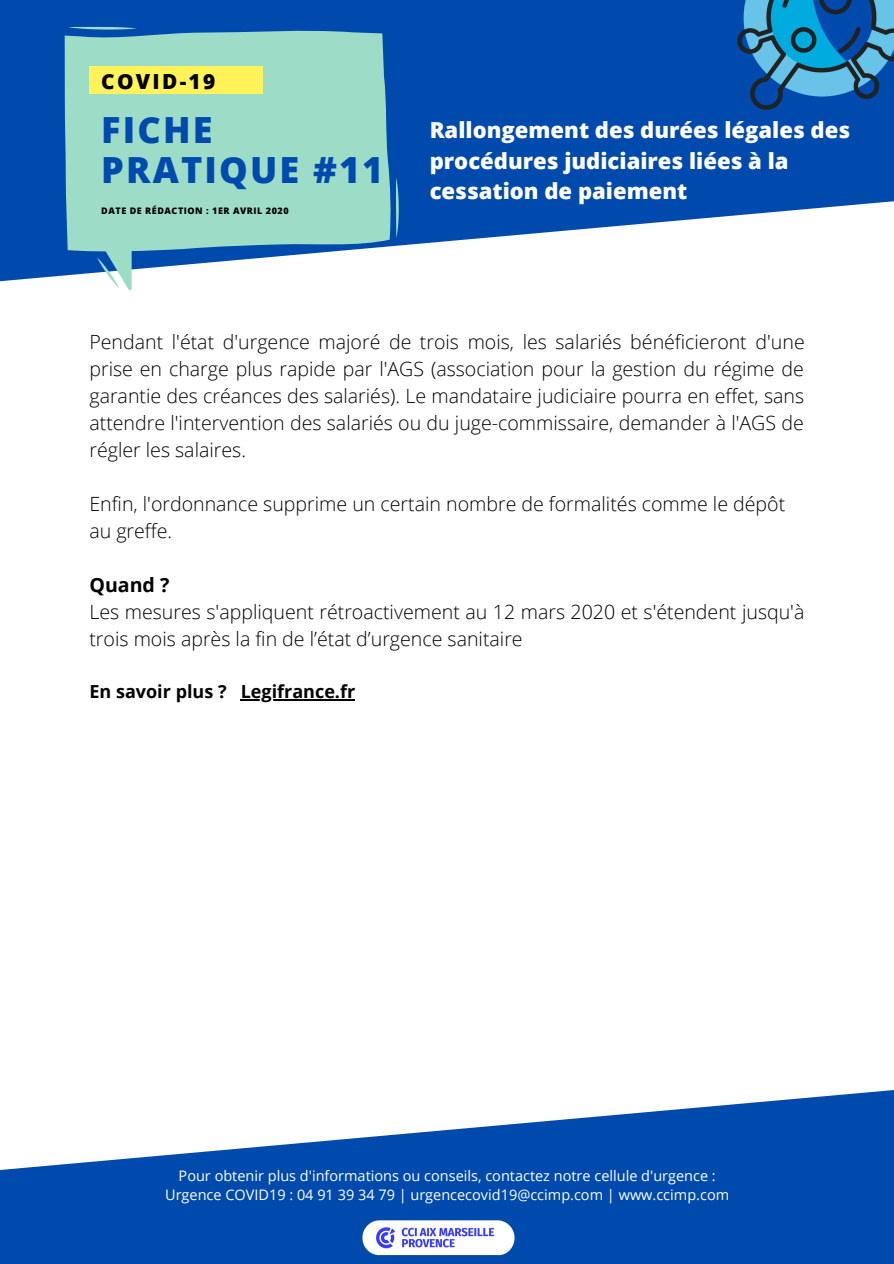
<style>
.page{position:relative;width:894px;height:1264px;background:#fff}
.page>*{position:absolute;margin:0;border:0;box-sizing:border-box;transform-origin:0 0}
.t1{font:800 36px/39.8px "Open Sans";letter-spacing:.06em;color:#004aad}
.t2{font:800 22.05px/30.8px "Open Sans";color:#fff}
.t3{font:800 20.85px "Open Sans";letter-spacing:.11em;color:#000}
.t4{font:300 19.5px/26.8px "Open Sans";color:#000}
.t5{font:700 19.5px "Open Sans";color:#000}
.t6{font:700 18px "Open Sans";color:#000}
.t7{font:14.55px/19.2px "Open Sans";color:#fff;text-align:center}
.t8{font:800 9px "Open Sans";letter-spacing:.06em;color:#000}
</style>
<div class="page">
<svg style="left:0;top:0;width:893px;height:281px;fill:#004aad"></svg>
<svg style="left:0;top:1090px;width:893px;height:173px;fill:#004aad"></svg>
<svg style="left:65px;top:29px;width:326px;height:224px;fill:#9dddc8"></svg>
<svg style="left:94px;top:231px;width:38px;height:59px"></svg>
<svg style="left:68px;top:27px;width:69px;height:3px"></svg>
<svg style="left:396px;top:177px;width:2px;height:61px"></svg>
<div style="left:89px;top:66px;width:174px;height:28px;background:#fff359"></div>
<hr style="left:240px;top:699px;width:115px;height:1px;background:#000">
<img style="left:720px;top:0;width:173px;height:116px">
<img style="left:345px;top:1209px;width:186px;height:54px">
<p class="t3" style="left:101px;top:66px;width:115px">COVID-19</p>
<h1 class="t1" style="left:101px;top:109px;width:283px">FICHE<br>PRATIQUE #11</h1>
<p class="t8" style="left:101px;top:205px;width:189px">DATE DE RÉDACTION : 1ER AVRIL 2020</p>
<p class="t2" style="left:429px;top:114px;width:422px">Rallongement des durées légales des procédures judiciaires liées à la cessation de paiement</p>
<p class="t4" style="left:89px;top:328px;width:716px;text-align:justify">Pendant l'état d'urgence majoré de trois mois, les salariés bénéficieront d'une prise en charge plus rapide par l'AGS (association pour la gestion du régime de garantie des créances des salariés). Le mandataire judiciaire pourra en effet, sans attendre l'intervention des salariés ou du juge-commissaire, demander à l'AGS de régler les salaires.</p>
<p class="t4" style="left:89px;top:490px;width:697px">Enfin, l'ordonnance supprime un certain nombre de formalités comme le dépôt au greffe.</p>
<p class="t5" style="left:89px;top:571px;width:81px">Quand ?</p>
<p class="t4" style="left:89px;top:597px;width:716px">Les mesures s'appliquent rétroactivement au 12 mars 2020 et s'étendent jusqu'à trois mois après la fin de l’état d’urgence sanitaire</p>
<p class="t6" style="left:89px;top:679px;width:267px">En savoir plus ? Legifrance.fr</p>
<p class="t7" style="left:165px;top:1165px;width:565px">Pour obtenir plus d'informations ou conseils, contactez notre cellule d'urgence :<br>Urgence COVID19 : 04 91 39 34 79 | urgencecovid19@ccimp.com | www.ccimp.com</p>
</div>
